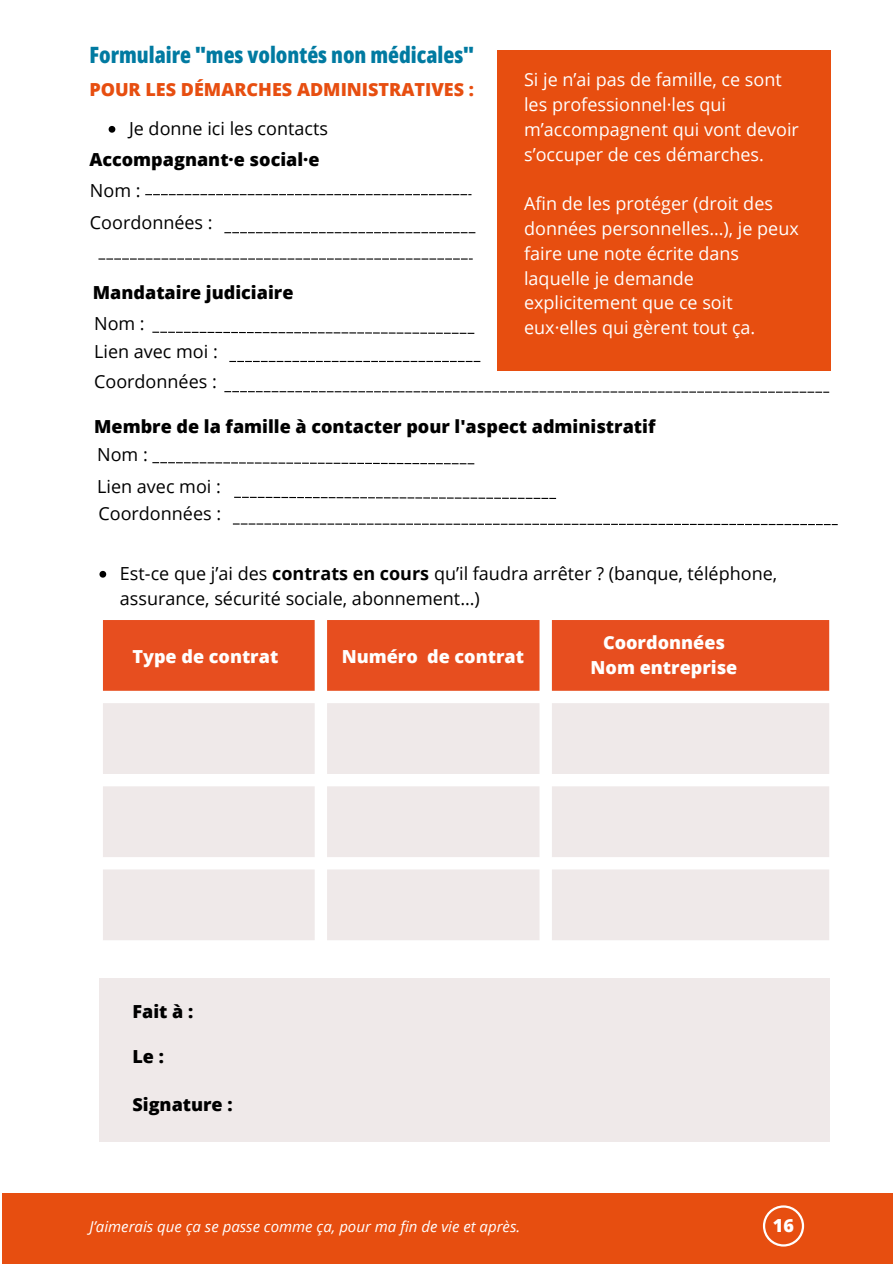
<style>
.page{position:relative;width:893px;height:1264px;background:#fff}
.page>*{position:absolute;margin:0;border:0;box-sizing:border-box;transform-origin:0 0}
.t1{font:800 22.5px "Open Sans Condensed";color:#007aa1}
.t2{font:18px/24.8px "Open Sans";color:#fffffe}
.t3{font:18px/24.8px "Open Sans";color:#000}
.t4{font:800 18px "Open Sans";color:#000}
.t5{font:800 18px/24.8px "Open Sans";color:#fffffe;text-align:center}
.t6{font:800 18px "Open Sans";color:#e74e10}
.t7{font:800 18px "Open Sans";color:#fff}
.t8{font:italic 15px "Open Sans";color:#fff}
.s1{font-weight:700}
</style>
<div class="page">
<div style="left:2px;top:1193px;width:890px;height:70px;background:#e74e10"></div>
<svg style="left:762px;top:1205px;width:42px;height:41px"></svg>
<svg style="left:145px;top:194px;width:326px;height:1px"></svg>
<svg style="left:224px;top:232px;width:251px;height:1px"></svg>
<div style="left:497px;top:51px;width:333px;height:320px;background:#e74e10"></div>
<svg style="left:152px;top:332px;width:322px;height:2px"></svg>
<svg style="left:224px;top:391px;width:605px;height:2px"></svg>
<div style="left:103px;top:620px;width:726px;height:70px;background:#e74e1f"></div>
<svg style="left:103px;top:703px;width:726px;height:237px;background:#f1ebeb"></svg>
<div style="left:99px;top:978px;width:730px;height:163px;background:#efe9e9"></div>
<svg style="left:109px;top:126px;width:6px;height:7px"></svg>
<svg style="left:99px;top:571px;width:7px;height:6px"></svg>
<svg style="left:98px;top:258px;width:374px;height:1px"></svg>
<svg style="left:152px;top:462px;width:322px;height:2px"></svg>
<svg style="left:234px;top:497px;width:322px;height:2px"></svg>
<svg style="left:233px;top:523px;width:604px;height:2px"></svg>
<svg style="left:229px;top:361px;width:251px;height:1px"></svg>
<p class="t1" style="left:89px;top:39px;width:386px">Formulaire "mes volontés non médicales"</p>
<p class="t6" style="left:89px;top:77px;width:386px">POUR LES DÉMARCHES ADMINISTRATIVES :</p>
<p class="t3" style="left:129px;top:116px;width:200px">Je donne ici les contacts</p>
<p class="t4" style="left:89px;top:147px;width:232px">Accompagnant·e social·e</p>
<p class="t3" style="left:90px;top:177px;width:52px">Nom :</p>
<p class="t3" style="left:90px;top:210px;width:124px">Coordonnées :</p>
<p class="t4" style="left:93px;top:280px;width:202px">Mandataire judiciaire</p>
<p class="t3" style="left:94px;top:310px;width:52px">Nom :</p>
<p class="t3" style="left:94px;top:339px;width:125px">Lien avec moi :</p>
<p class="t3" style="left:94px;top:369px;width:124px">Coordonnées :</p>
<p class="t2" style="left:524px;top:67px;width:276px">Si je n’ai pas de famille, ce sont les professionnel·les qui m’accompagnent qui vont devoir s’occuper de ces démarches.</p>
<p class="t2" style="left:524px;top:191px;width:276px">Afin de les protéger (droit des données personnelles…), je peux faire une note écrite dans laquelle je demande explicitement que ce soit eux·elles qui gèrent tout ça.</p>
<p class="t4" style="left:94px;top:413px;width:562px">Membre de la famille à contacter pour l'aspect administratif</p>
<p class="t3" style="left:97px;top:437px;width:125px;line-height:32.4px">Nom :<br>Lien avec moi :</p>
<p class="t3" style="left:98px;top:500px;width:124px">Coordonnées :</p>
<p class="t3" style="left:120px;top:560px;width:658px">Est-ce que j’ai des <span class="s1">contrats en cours</span> qu’il faudra arrêter ? (banque, téléphone, assurance, sécurité sociale, abonnement…)</p>
<p class="t5" style="left:132px;top:644px;width:147px">Type de contrat</p>
<p class="t5" style="left:342px;top:644px;width:184px">Numéro de contrat</p>
<p class="t5" style="left:590px;top:629px;width:148px">Coordonnées<br>Nom entreprise</p>
<p class="t4" style="left:132px;top:999px;width:62px">Fait à :</p>
<p class="t4" style="left:132px;top:1043px;width:33px">Le :</p>
<p class="t4" style="left:132px;top:1092px;width:102px">Signature :</p>
<p class="t8" style="left:89px;top:1215px;width:432px">J’aimerais que ça se passe comme ça, pour ma fin de vie et après.</p>
<p class="t7" style="left:772px;top:1212px;width:23px">16</p>
</div>
